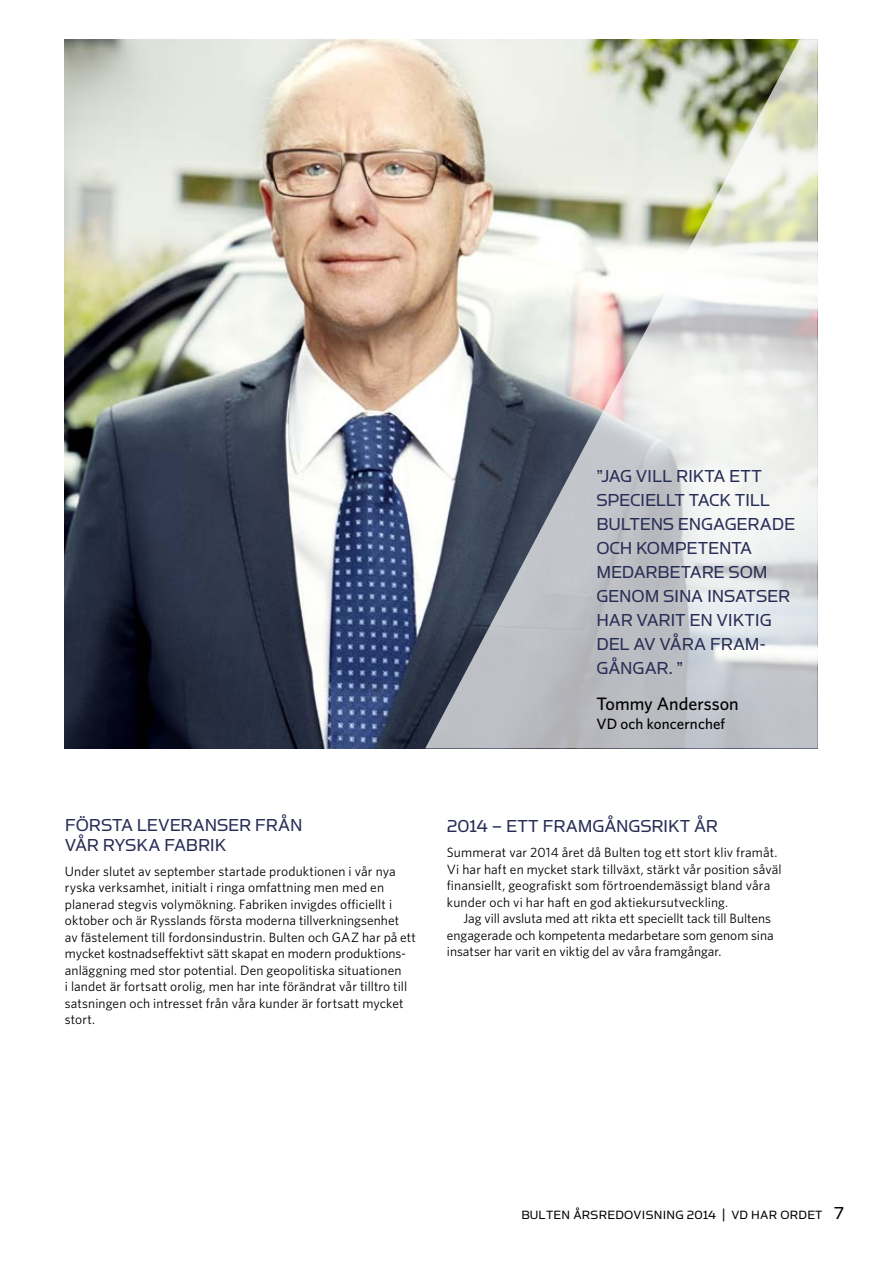
<style>
.page{position:relative;width:893px;height:1263px;background:#fff}
.page>*{position:absolute;margin:0;border:0;box-sizing:border-box;transform-origin:0 0}
.t1{font:19.5px/24px "Simian Text Orangutan";letter-spacing:-.01em;color:#282d55}
.t2{font:500 18px "Whitney";color:#000}
.t3{font:500 15px "Whitney";letter-spacing:.005em;color:#000}
.t4{font:13.5px/16.5px "Whitney";letter-spacing:.005em;color:#000}
.t5{font:13.5px "Simian Text Orangutan";letter-spacing:.02em;color:#000}
.s1{font-size:19.5px}
</style>
<div class="page">
<img style="left:65px;top:39px;width:360px;height:709px">
<svg style="left:425px;top:39px;width:393px;height:709px"></svg>
<h1 class="t1" style="left:596px;top:464px;width:200px">”JAG VILL RIKTA ETT<br>SPECIELLT TACK TILL<br>BULTENS ENGAGERADE<br>OCH KOMPETENTA<br>MEDARBETARE SOM<br>GENOM SINA INSATSER<br>HAR VARIT EN VIKTIG<br>DEL AV VÅRA FRAM -<br>GÅNGAR. ”</h1>
<h2 class="t2" style="left:596px;top:691px;width:144px">Tommy Andersson</h2>
<p class="t3" style="left:596px;top:714px;width:130px">VD och koncernchef</p>
<h1 class="t1" style="left:65px;top:815px;width:239px;line-height:19.5px">FÖRSTA LEVERANSER FRÅN<br>VÅR RYSKA FABRIK</h1>
<p class="t4" style="left:65px;top:862px;width:353px">U nder slutet av september startade produktionen i vår nya ryska verksamhet, initialt i ringa omfattning men med en planerad stegvis volymökning. Fabriken invigdes officiellt i oktober och är Rysslands första moderna tillverkningsenhet<br>av fästelement till fordonsindustrin. Bulten och GAZ har på ett mycket kostnadseffektivt sätt skapat en modern produktions&shy;anläggning med stor potential. Den geopolitiska situationen<br>i landet är fortsatt orolig, men har inte förändrat vår tilltro till satsningen och intresset från våra kunder är fortsatt mycket stort.</p>
<h1 class="t1" style="left:447px;top:814px;width:273px">2014 – ETT FRAMGÅNGSRIKT ÅR</h1>
<p class="t4" style="left:447px;top:844px;width:336px">Summerat var 2014 året då Bulten tog ett stort kliv framåt.<br>Vi har haft en mycket stark tillväxt, stärkt vår position såväl finansiellt, geografiskt som förtroendemässigt bland våra kunder och vi har haft en god aktiekursutveckling.</p>
<p class="t4" style="left:447px;top:910px;width:328px;text-indent:16px">Jag vill avsluta med att rikta ett speciellt tack till Bultens engagerade och kompetenta medarbetare som genom sina insatser har varit en viktig del av våra framgångar.</p>
<p class="t5" style="left:521px;top:1207px;width:324px">BULTEN ÅRSREDOVISNING 2014 | VD HAR ORDET <span class="s1">7</span></p>
</div>
